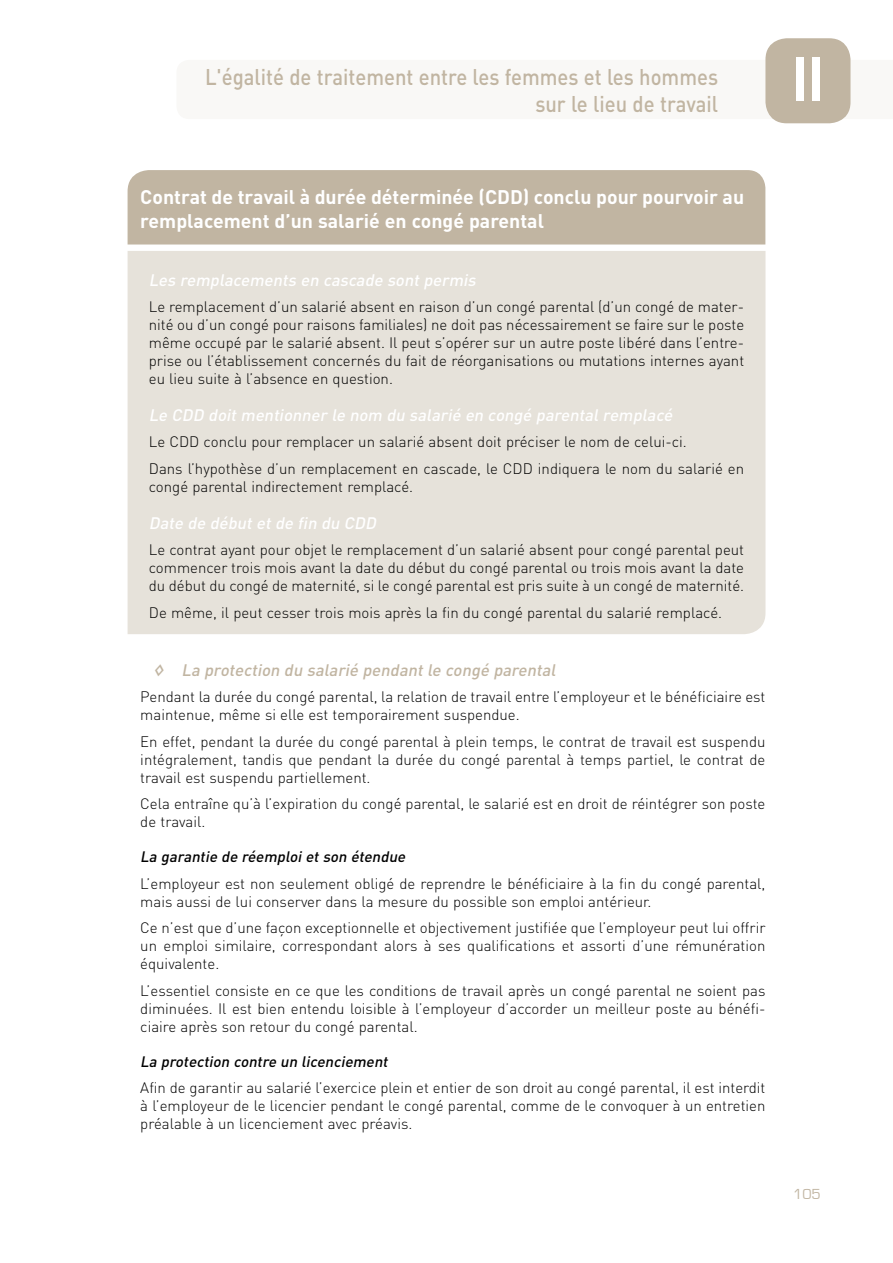
<style>
.page{position:relative;width:893px;height:1263px;background:#fff}
.page>*{position:absolute;margin:0;border:0;box-sizing:border-box;transform-origin:0 0}
.t1{font:700 60px "Century Gothic";color:#fff;scale:.9 1}
.t2{font:500 22.5px/27px "DIN Pro";color:#c1b5a2;text-align:right;scale:.9 1}
.t3{font:700 19.5px/23.4px "DIN Pro";color:#fff}
.t4{font:italic 500 16.5px "DIN Pro";color:#fff}
.t5{font:italic 500 16.5px "DIN Pro";color:#c1b5a2}
.t6{font:300 15px/18px "DIN Pro";color:#000;text-align:justify}
.t7{font:italic 500 15px "DIN Pro";color:#000}
.t8{font:15px "Eurostile";color:#c1b5a2}
</style>
<div class="page">
<div style="left:765px;top:38px;width:85px;height:85px;background:#c1b5a2;border-radius:21px"></div>
<div style="left:128px;top:251px;width:637px;height:383px;background:#e6e2da"></div>
<div style="left:128px;top:170px;width:637px;height:74px;background:#c1b5a2"></div>
<h2 class="t2" style="left:205px;top:62px;width:572px">L'égalité de traitement entre les femmes et les hommes sur le lieu de travail</h2>
<h1 class="t1" style="left:793px;top:41px;width:35px">II</h1>
<h3 class="t3" style="left:140px;top:185px;width:605px">Contrat de travail à durée déterminée (CDD) conclu pour pourvoir au remplacement d’un salarié en congé parental</h3>
<p class="t4" style="left:149px;top:268px;width:332px">Les remplacements en cascade sontpermis</p>
<p class="t6" style="left:149px;top:297px;width:597px">Le remplacement d’un salarié absent en raison d’un congé parental (d’un congé de mater&shy;nité ou d’un congé pour raisons familiales) ne doit pas nécessairement se faire sur le poste même occupé par le salarié absent. Il peut s’opérer sur un autre poste libéré dans l’entre&shy;prise ou l’établissement concernés du fait de réorganisations ou mutations internes ayant eu lieu suite à l’absence en question.</p>
<p class="t4" style="left:149px;top:404px;width:529px">Le CDD doitmentionner le nom du salarié en congé parentalremplacé</p>
<p class="t6" style="left:149px;top:428px;width:597px;line-height:26.5px">Le CDD conclu pour remplacer un salarié absent doit préciser le nom de celui-ci.<br>Dans l’hypothèse d’un remplacement en cascade, le CDD indiquera le nom du salarié en</p>
<p class="t6" style="left:149px;top:477px;width:266px">congé parental indirectement remplacé.</p>
<p class="t4" style="left:149px;top:512px;width:233px">Date de débutetde fin du CDD</p>
<p class="t6" style="left:149px;top:540px;width:597px">Le contrat ayant pour objet le remplacement d’un salarié absent pour congé parental peut commencer trois mois avant la date du début du congé parental ou trois mois avant la date du début du congé de maternité, si le congé parental est pris suite à un congé de maternité.</p>
<p class="t6" style="left:149px;top:603px;width:575px">De même, il peut cesser trois mois après la fin du congé parental du salarié remplacé.</p>
<p class="t5" style="left:153px;top:659px;width:408px">◊ La protection du salarié pendantle congé parental</p>
<p class="t6" style="left:140px;top:687px;width:627px">Pendant la durée du congé parental, la relation de travail entre l’employeur et le bénéficiaire est maintenue, même si elle est temporairement suspendue.</p>
<p class="t6" style="left:140px;top:732px;width:627px">En effet, pendant la durée du congé parental à plein temps, le contrat de travail est suspendu intégralement, tandis que pendant la durée du congé parental à temps partiel, le contrat de travail est suspendu partiellement.</p>
<p class="t6" style="left:140px;top:794px;width:627px">Cela entraîne qu’à l’expiration du congé parental, le salarié est en droit de réintégrer son poste de travail.</p>
<p class="t7" style="left:140px;top:847px;width:270px">La garantie de réemploietson étendue</p>
<p class="t6" style="left:140px;top:874px;width:627px">L’employeur est non seulement obligé de reprendre le bénéficiaire à la fin du congé parental, mais aussi de lui conserver dans la mesure du possible son emploi antérieur.</p>
<p class="t6" style="left:140px;top:918px;width:627px">Ce n’est que d’une façon exceptionnelle et objectivement justifiée que l’employeur peut lui offrir un emploi similaire, correspondant alors à ses qualifications et assorti d’une rémunération équivalente.</p>
<p class="t6" style="left:140px;top:981px;width:627px">L’essentiel consiste en ce que les conditions de travail après un congé parental ne soient pas diminuées. Il est bien entendu loisible à l’employeur d’accorder un meilleur poste au bénéfi&shy;ciaire après son retour du congé parental.</p>
<p class="t7" style="left:140px;top:1051px;width:252px">La protection contre un licenciement</p>
<p class="t6" style="left:140px;top:1078px;width:627px">Afin de garantir au salarié l’exercice plein et entier de son droit au congé parental, il est interdit à l’employeur de le licencier pendant le congé parental, comme de le convoquer à un entretien préalable à un licenciement avec préavis.</p>
<p class="t8" style="left:793px;top:1186px;width:29px">105</p>
</div>
